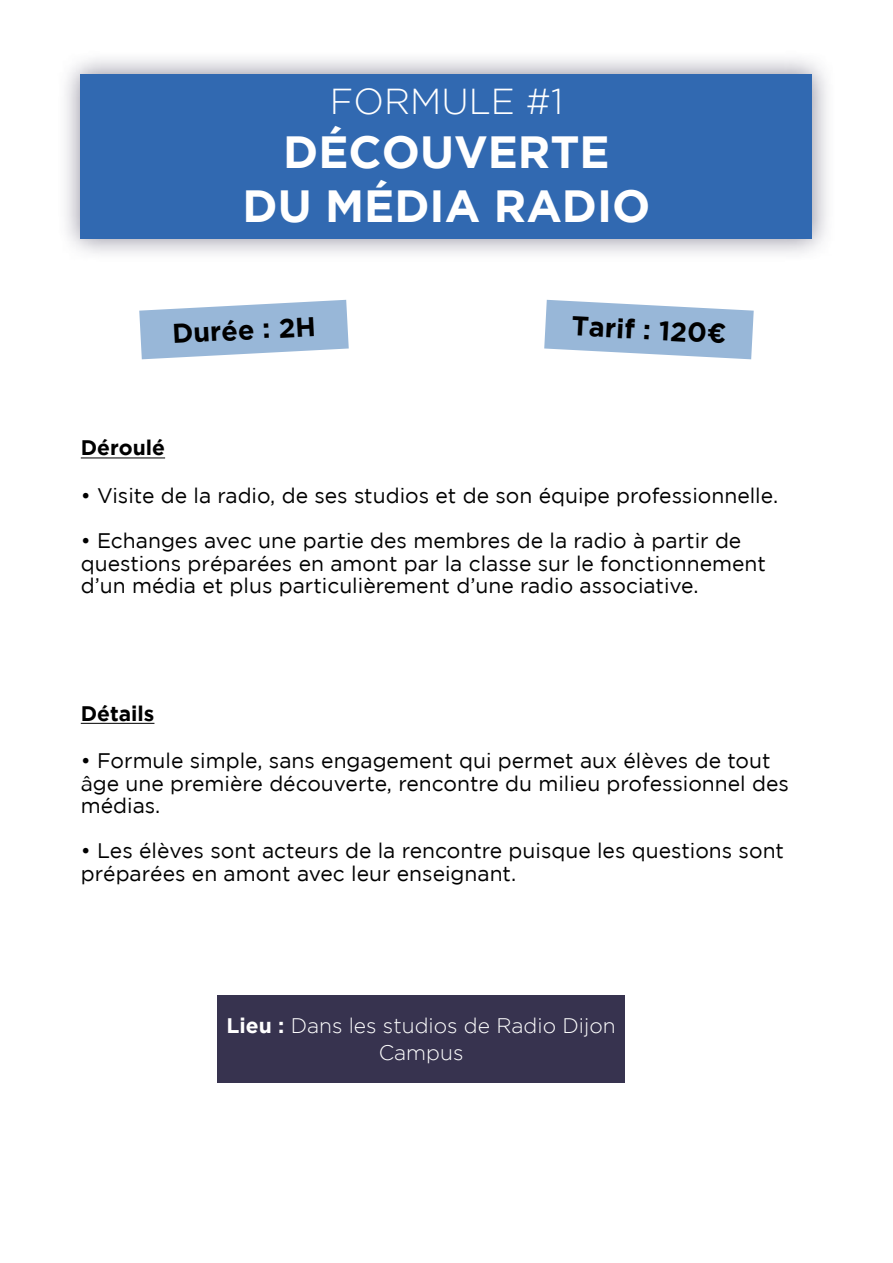
<style>
.page{position:relative;width:893px;height:1263px;background:#fff}
.page>*{position:absolute;margin:0;border:0;box-sizing:border-box;transform-origin:0 0}
.t1{font:700 45px/54px "Gotham";color:#fff;text-align:center}
.t2{font:300 36px "Gotham";color:#fff}
.t3{font:700 27px "Gotham";color:#000}
.t4{font:21px/22.5px "Gotham";color:#000}
.t5{font:300 21px/27px "Gotham";color:#fff;text-align:center}
.t6{font:700 21px "Gotham";color:#000}
.s1{font-weight:700}
</style>
<div class="page">
<div style="left:57px;top:50px;width:779px;height:212px;background:#636076;opacity:.75"></div>
<div style="left:81px;top:74px;width:731px;height:165px;background:#3169b1"></div>
<svg style="left:139px;top:300px;width:210px;height:59px"></svg>
<svg style="left:544px;top:300px;width:210px;height:59px"></svg>
<hr style="left:81px;top:458px;width:84px;height:1px;background:#000">
<hr style="left:81px;top:723px;width:73px;height:1px;background:#000">
<div style="left:217px;top:995px;width:408px;height:87px;background:#37334f"></div>
<h2 class="t2" style="left:330px;top:82px;width:235px">FORMULE #1</h2>
<h1 class="t1" style="left:242px;top:124px;width:409px">DÉCOUVERTE<br>DU MÉDIA RADIO</h1>
<p class="t3" style="left:171px;top:318px;width:145px;rotate:-3deg">Durée : 2H</p>
<p class="t3" style="left:572px;top:310px;width:156px;rotate:3deg">Tarif : 120¤</p>
<p class="t6" style="left:81px;top:436px;width:86px">Déroulé</p>
<p class="t4" style="left:81px;top:484px;width:699px">• Visite de la radio, de ses studios et de son équipe professionnelle.</p>
<p class="t4" style="left:81px;top:529px;width:687px">• Echanges avec une partie des membres de la radio à partir de questions préparées en amont par la classe sur le fonctionnement d’un média et plus particulièrement d’une radio associative.</p>
<p class="t6" style="left:81px;top:701px;width:75px">Détails</p>
<p class="t4" style="left:81px;top:749px;width:710px">• Formule simple, sans engagement qui permet aux élèves de tout âge une première découverte, rencontre du milieu professionnel des médias.</p>
<p class="t4" style="left:81px;top:839px;width:705px">• Les élèves sont acteurs de la rencontre puisque les questions sont préparées en amont avec leur enseignant.</p>
<p class="t5" style="left:227px;top:1012px;width:391px"><span class="s1">Lieu :</span> Dans les studios de Radio Dijon<br>Campus</p>
</div>
